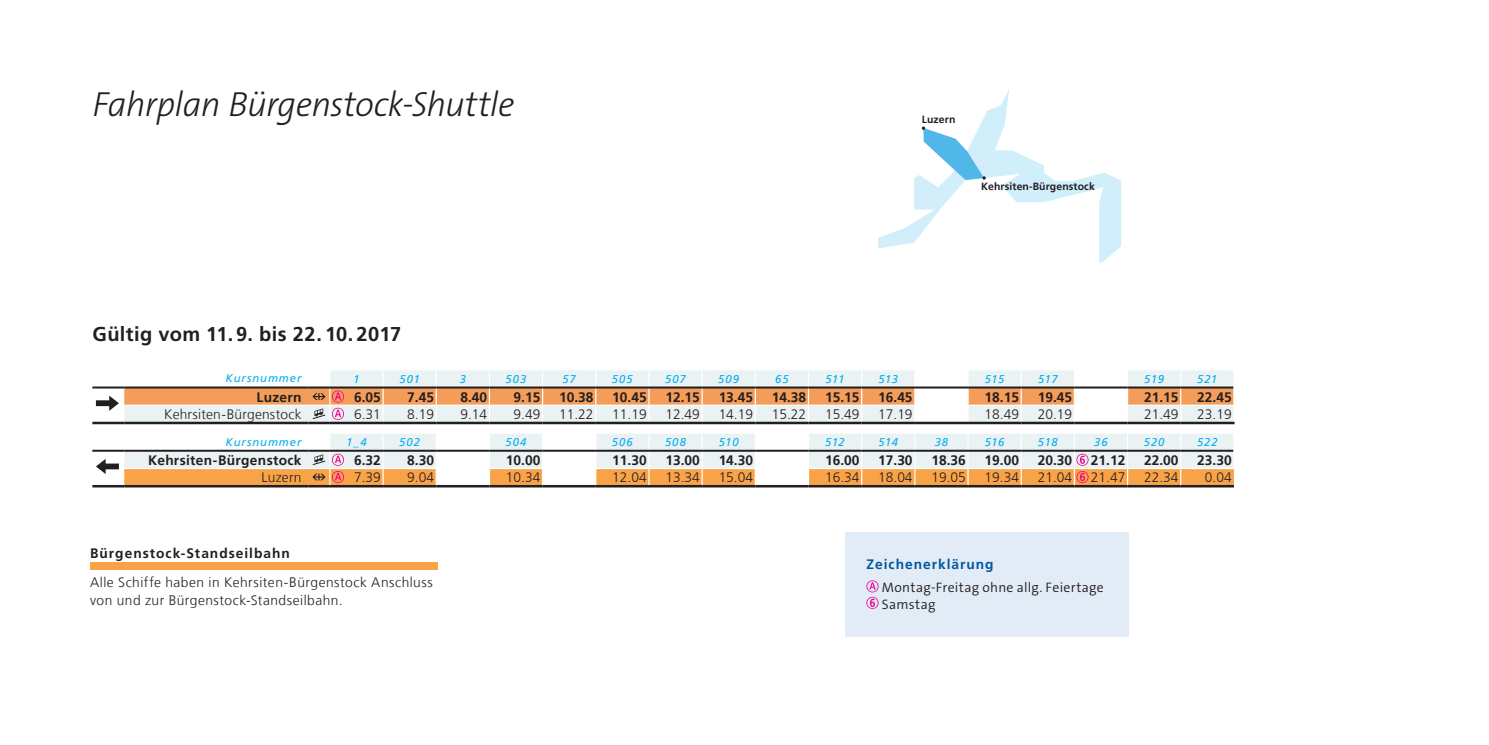
<style>
.page{position:relative;width:1489px;height:745px;background:#fff}
.page>*{position:absolute;margin:0;border:0;box-sizing:border-box;transform-origin:0 0}
.t1{font:italic 300 35px "The Sans Os F";letter-spacing:-.02em;color:#231f20}
.t2{font:700 20px "Frutiger LT Com";letter-spacing:.025em;color:#231f20}
.Lauftext{font:300 13.75px/17.5px "Frutiger LT Com";letter-spacing:.02em;color:#231f20}
.t3{font:700 13.75px "Frutiger LT Com";color:#231f20}
.Lauftext_Zeichenerkl{font:300 13.75px "The Sans Os F";letter-spacing:.02em;color:#231f20}
.t4{font:700 13.75px "Frutiger LT Com";letter-spacing:.07em;color:#231f20}
.t5{font:700 13.75px "Frutiger LT Com";letter-spacing:.025em;color:#231f20}
.t6{font:700 13.75px "Frutiger LT Com";letter-spacing:.07em;color:#01579f}
.Kursnummer{font:italic 11.25px "Frutiger LT Com";letter-spacing:.08em;color:#00aeef}
.t7{font:700 10.5px "Frutiger LT Com";letter-spacing:.01em;color:#231f20}
</style>
<div class="page">
<hr style="left:92px;top:421px;width:32px;height:3px;background:#231f20">
<hr style="left:92px;top:386px;width:32px;height:2px;background:#231f20">
<hr style="left:124px;top:421px;width:184px;height:3px;background:#231f20">
<hr style="left:308px;top:421px;width:22px;height:3px;background:#231f20">
<hr style="left:330px;top:421px;width:53px;height:3px;background:#231f20">
<hr style="left:383px;top:421px;width:53px;height:3px;background:#231f20">
<hr style="left:436px;top:421px;width:53px;height:3px;background:#231f20">
<hr style="left:489px;top:421px;width:53px;height:3px;background:#231f20">
<hr style="left:542px;top:421px;width:53px;height:3px;background:#231f20">
<hr style="left:595px;top:421px;width:54px;height:3px;background:#231f20">
<hr style="left:649px;top:421px;width:53px;height:3px;background:#231f20">
<hr style="left:702px;top:421px;width:53px;height:3px;background:#231f20">
<hr style="left:755px;top:421px;width:53px;height:3px;background:#231f20">
<hr style="left:808px;top:421px;width:53px;height:3px;background:#231f20">
<hr style="left:861px;top:421px;width:53px;height:3px;background:#231f20">
<hr style="left:914px;top:421px;width:54px;height:3px;background:#231f20">
<hr style="left:968px;top:421px;width:53px;height:3px;background:#231f20">
<hr style="left:1021px;top:421px;width:53px;height:3px;background:#231f20">
<hr style="left:1074px;top:421px;width:53px;height:3px;background:#231f20">
<hr style="left:1127px;top:421px;width:53px;height:3px;background:#231f20">
<hr style="left:1180px;top:421px;width:54px;height:3px;background:#231f20">
<svg style="left:96px;top:370px;width:1138px;height:51px"></svg>
<hr style="left:92px;top:484px;width:32px;height:3px;background:#231f20">
<hr style="left:92px;top:449px;width:32px;height:2px;background:#231f20">
<hr style="left:124px;top:484px;width:184px;height:3px;background:#231f20">
<hr style="left:308px;top:484px;width:22px;height:3px;background:#231f20">
<hr style="left:330px;top:484px;width:53px;height:3px;background:#231f20">
<hr style="left:383px;top:484px;width:53px;height:3px;background:#231f20">
<hr style="left:436px;top:484px;width:53px;height:3px;background:#231f20">
<hr style="left:489px;top:484px;width:53px;height:3px;background:#231f20">
<hr style="left:542px;top:484px;width:53px;height:3px;background:#231f20">
<hr style="left:595px;top:484px;width:54px;height:3px;background:#231f20">
<hr style="left:649px;top:484px;width:53px;height:3px;background:#231f20">
<hr style="left:702px;top:484px;width:53px;height:3px;background:#231f20">
<hr style="left:755px;top:484px;width:53px;height:3px;background:#231f20">
<hr style="left:808px;top:484px;width:53px;height:3px;background:#231f20">
<hr style="left:861px;top:484px;width:53px;height:3px;background:#231f20">
<hr style="left:914px;top:484px;width:54px;height:3px;background:#231f20">
<hr style="left:968px;top:484px;width:53px;height:3px;background:#231f20">
<hr style="left:1021px;top:484px;width:53px;height:3px;background:#231f20">
<hr style="left:1074px;top:484px;width:53px;height:3px;background:#231f20">
<hr style="left:1127px;top:484px;width:53px;height:3px;background:#231f20">
<hr style="left:1180px;top:484px;width:53px;height:3px;background:#231f20">
<svg style="left:96px;top:434px;width:1138px;height:52px"></svg>
<svg style="left:878px;top:90px;width:242px;height:172px"></svg>
<div style="left:90px;top:561px;width:347px;height:8px;background:#f9a349"></div>
<div style="left:845px;top:532px;width:283px;height:104px;background:#e1ecf7"></div>
<svg style="left:866px;top:580px;width:12px;height:28px"></svg>
<p class="t1" style="left:92px;top:82px;width:424px">Fahrplan Bürgenstock-Shuttle</p>
<p class="t2" style="left:92px;top:322px;width:310px">Gültig vom 11. 9. bis 22. 10. 2017</p>
<p class="t7" style="left:921px;top:113px;width:35px">Luzern</p>
<p class="t7" style="left:981px;top:180px;width:115px">Kehrsiten-Bürgenstock</p>
<p class="Kursnummer" style="left:225px;top:371px;width:77px">Kursnummer</p>
<p class="Kursnummer" style="left:353px;top:372px;width:8px">1</p>
<p class="Kursnummer" style="left:399px;top:372px;width:22px">501</p>
<p class="Kursnummer" style="left:459px;top:372px;width:8px">3</p>
<p class="Kursnummer" style="left:505px;top:372px;width:22px">503</p>
<p class="Kursnummer" style="left:562px;top:372px;width:15px">57</p>
<p class="Kursnummer" style="left:612px;top:372px;width:22px">505</p>
<p class="Kursnummer" style="left:665px;top:372px;width:22px">507</p>
<p class="Kursnummer" style="left:718px;top:372px;width:22px">509</p>
<p class="Kursnummer" style="left:775px;top:372px;width:15px">65</p>
<p class="Kursnummer" style="left:825px;top:372px;width:21px">511</p>
<p class="Kursnummer" style="left:878px;top:372px;width:21px">513</p>
<p class="Kursnummer" style="left:984px;top:372px;width:21px">515</p>
<p class="Kursnummer" style="left:1037px;top:372px;width:21px">517</p>
<p class="Kursnummer" style="left:1144px;top:372px;width:21px">519</p>
<p class="Kursnummer" style="left:1197px;top:372px;width:22px">521</p>
<p class="t3" style="left:256px;top:388px;width:46px">Luzern</p>
<p class="t3" style="left:354px;top:388px;width:28px">6.05</p>
<p class="t3" style="left:407px;top:388px;width:28px">7.45</p>
<p class="t3" style="left:460px;top:388px;width:28px">8.40</p>
<p class="t3" style="left:513px;top:388px;width:28px">9.15</p>
<p class="t3" style="left:559px;top:388px;width:36px">10.38</p>
<p class="t3" style="left:612px;top:388px;width:36px">10.45</p>
<p class="t3" style="left:665px;top:388px;width:36px">12.15</p>
<p class="t3" style="left:718px;top:388px;width:36px">13.45</p>
<p class="t3" style="left:771px;top:388px;width:36px">14.38</p>
<p class="t3" style="left:825px;top:388px;width:36px">15.15</p>
<p class="t3" style="left:878px;top:388px;width:36px">16.45</p>
<p class="t3" style="left:984px;top:388px;width:36px">18.15</p>
<p class="t3" style="left:1037px;top:388px;width:36px">19.45</p>
<p class="t3" style="left:1143px;top:388px;width:36px">21.15</p>
<p class="t3" style="left:1197px;top:388px;width:36px">22.45</p>
<p class="Lauftext" style="left:164px;top:405px;width:139px">Kehrsiten-Bürgenstock</p>
<p class="Lauftext" style="left:354px;top:405px;width:28px">6.31</p>
<p class="Lauftext" style="left:407px;top:405px;width:28px">8.19</p>
<p class="Lauftext" style="left:460px;top:405px;width:28px">9.14</p>
<p class="Lauftext" style="left:513px;top:405px;width:28px">9.49</p>
<p class="Lauftext" style="left:559px;top:405px;width:36px">11.22</p>
<p class="Lauftext" style="left:612px;top:405px;width:36px">11.19</p>
<p class="Lauftext" style="left:665px;top:405px;width:36px">12.49</p>
<p class="Lauftext" style="left:718px;top:405px;width:36px">14.19</p>
<p class="Lauftext" style="left:771px;top:405px;width:36px">15.22</p>
<p class="Lauftext" style="left:825px;top:405px;width:36px">15.49</p>
<p class="Lauftext" style="left:878px;top:405px;width:36px">17.19</p>
<p class="Lauftext" style="left:984px;top:405px;width:36px">18.49</p>
<p class="Lauftext" style="left:1037px;top:405px;width:36px">20.19</p>
<p class="Lauftext" style="left:1143px;top:405px;width:36px">21.49</p>
<p class="Lauftext" style="left:1197px;top:405px;width:36px">23.19</p>
<p class="Kursnummer" style="left:225px;top:435px;width:77px">Kursnummer</p>
<p class="Kursnummer" style="left:346px;top:435px;width:22px">1_4</p>
<p class="Kursnummer" style="left:399px;top:435px;width:22px">502</p>
<p class="Kursnummer" style="left:505px;top:435px;width:23px">504</p>
<p class="Kursnummer" style="left:612px;top:435px;width:22px">506</p>
<p class="Kursnummer" style="left:665px;top:435px;width:22px">508</p>
<p class="Kursnummer" style="left:718px;top:435px;width:21px">510</p>
<p class="Kursnummer" style="left:825px;top:435px;width:21px">512</p>
<p class="Kursnummer" style="left:878px;top:435px;width:21px">514</p>
<p class="Kursnummer" style="left:934px;top:435px;width:15px">38</p>
<p class="Kursnummer" style="left:984px;top:435px;width:21px">516</p>
<p class="Kursnummer" style="left:1037px;top:435px;width:21px">518</p>
<p class="Kursnummer" style="left:1094px;top:435px;width:15px">36</p>
<p class="Kursnummer" style="left:1143px;top:435px;width:22px">520</p>
<p class="Kursnummer" style="left:1196px;top:435px;width:22px">522</p>
<p class="t5" style="left:148px;top:452px;width:155px">Kehrsiten-Bürgenstock</p>
<p class="t3" style="left:354px;top:452px;width:28px">6.32</p>
<p class="t3" style="left:407px;top:452px;width:28px">8.30</p>
<p class="t3" style="left:506px;top:452px;width:36px">10.00</p>
<p class="t3" style="left:612px;top:452px;width:36px">11.30</p>
<p class="t3" style="left:665px;top:452px;width:36px">13.00</p>
<p class="t3" style="left:718px;top:452px;width:36px">14.30</p>
<p class="t3" style="left:825px;top:452px;width:36px">16.00</p>
<p class="t3" style="left:878px;top:452px;width:36px">17.30</p>
<p class="t3" style="left:931px;top:452px;width:36px">18.36</p>
<p class="t3" style="left:984px;top:452px;width:36px">19.00</p>
<p class="t3" style="left:1037px;top:452px;width:36px">20.30</p>
<p class="t3" style="left:1090px;top:452px;width:36px">21.12</p>
<p class="t3" style="left:1143px;top:452px;width:36px">22.00</p>
<p class="t3" style="left:1197px;top:452px;width:36px">23.30</p>
<p class="Lauftext" style="left:261px;top:468px;width:42px">Luzern</p>
<p class="Lauftext" style="left:354px;top:468px;width:28px">7.39</p>
<p class="Lauftext" style="left:407px;top:468px;width:28px">9.04</p>
<p class="Lauftext" style="left:506px;top:468px;width:36px">10.34</p>
<p class="Lauftext" style="left:612px;top:468px;width:36px">12.04</p>
<p class="Lauftext" style="left:665px;top:468px;width:36px">13.34</p>
<p class="Lauftext" style="left:718px;top:468px;width:36px">15.04</p>
<p class="Lauftext" style="left:825px;top:468px;width:36px">16.34</p>
<p class="Lauftext" style="left:878px;top:468px;width:36px">18.04</p>
<p class="Lauftext" style="left:931px;top:468px;width:36px">19.05</p>
<p class="Lauftext" style="left:984px;top:468px;width:36px">19.34</p>
<p class="Lauftext" style="left:1037px;top:468px;width:36px">21.04</p>
<p class="Lauftext" style="left:1090px;top:468px;width:36px">21.47</p>
<p class="Lauftext" style="left:1143px;top:468px;width:36px">22.34</p>
<p class="Lauftext" style="left:1204px;top:468px;width:28px">0.04</p>
<p class="t4" style="left:90px;top:545px;width:201px">Bürgenstock-Standseilbahn</p>
<p class="Lauftext" style="left:90px;top:573px;width:344px">Alle Schiffe haben in Kehrsiten-Bürgenstock Anschluss von und zur Bürgenstock-Standseilbahn.</p>
<p class="t6" style="left:866px;top:555px;width:129px">Zeichenerklärung</p>
<p class="Lauftext_Zeichenerkl" style="left:881px;top:578px;width:223px">Montag-Freitag ohne allg. Feiertage</p>
<p class="Lauftext_Zeichenerkl" style="left:881px;top:595px;width:55px">Samstag</p>
</div>
